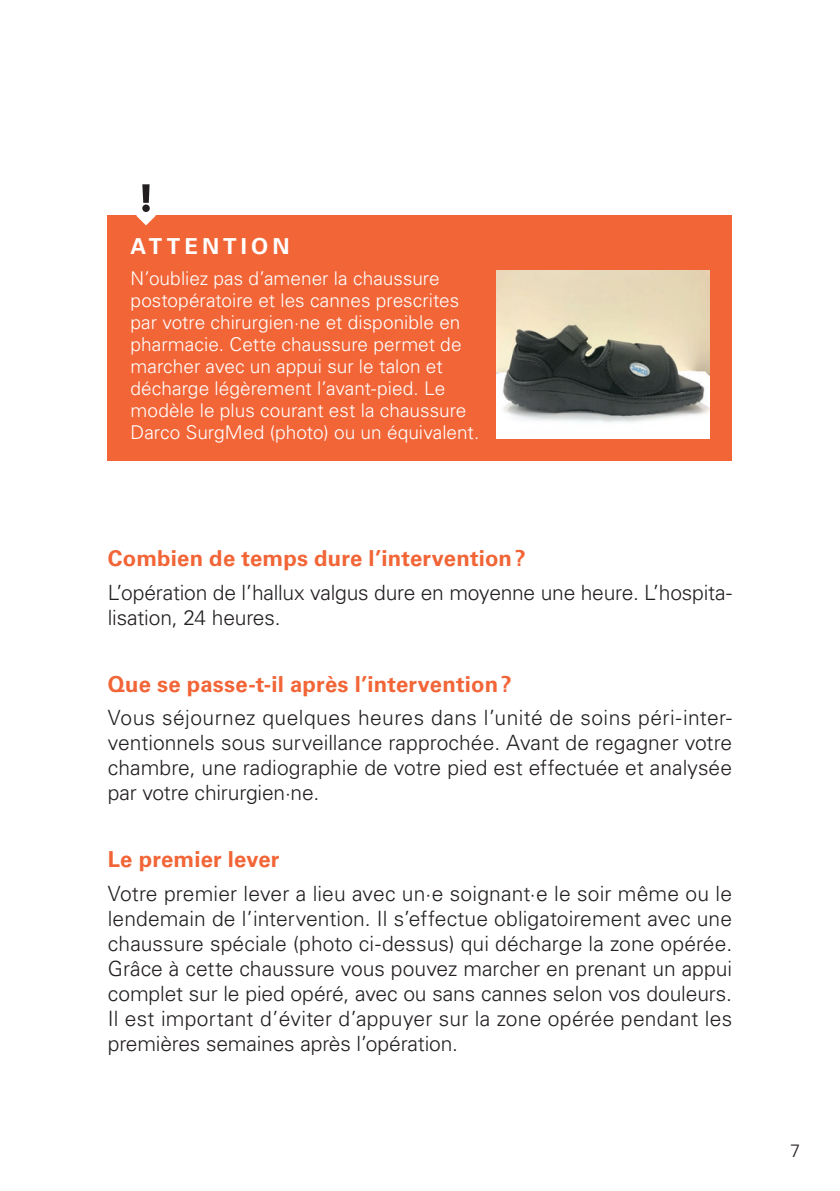
<style>
.page{position:relative;width:840px;height:1191px;background:#fff}
.page>*{position:absolute;margin:0;border:0;box-sizing:border-box;transform-origin:0 0}
.t1{font:700 22px "Univers LT Std";letter-spacing:.01em;color:#f26537}
.t2{font:700 22px "Univers LT Std";letter-spacing:.185em;color:#fff}
.t3{font:300 21px/25px "Univers LT Std";letter-spacing:-.01em;color:#231f20;text-align:justify}
.t4{font:300 19px/22px "Univers LT Std";color:#fff}
.t5{font:300 18px "Univers LT Std";color:#231f20}
</style>
<div class="page">
<div style="left:108px;top:215px;width:623px;height:246px;background:#f26537"></div>
<svg style="left:136px;top:184px;width:20px;height:41px"></svg>
<img style="left:496px;top:270px;width:213px;height:169px">
<p class="t2" style="left:130px;top:233px;width:160px">ATTENTION</p>
<p class="t4" style="left:130px;top:267px;width:350px">N’oubliez pas d’amener la chaussure postopératoire et les cannes prescrites par votre chirurgien·ne et disponible en pharmacie. Cette chaussure permet de marcher avec un appui sur le talon et décharge légèrement l’avant-pied. Le modèle le plus courant est la chaussure Darco SurgMed (photo) ou un équivalent.</p>
<p class="t1" style="left:108px;top:545px;width:419px">Combien de temps dure l’intervention?</p>
<p class="t3" style="left:108px;top:579px;width:625px">L’opération de l’hallux valgus dure en moyenne une heure. L’hospita&shy;lisation, 24 heures.</p>
<p class="t1" style="left:108px;top:671px;width:405px">Que se passe-t-il après l’intervention?</p>
<p class="t3" style="left:108px;top:705px;width:625px">Vous séjournez quelques heures dans l’unité de soins péri-inter&shy;ventionnels sous surveillance rapprochée. Avant de regagner votre chambre, une radiographie de votre pied est effectuée et analysée par votre chirurgien·ne.</p>
<p class="t1" style="left:108px;top:846px;width:173px">Le premier lever</p>
<p class="t3" style="left:108px;top:880px;width:625px">Votre premier lever a lieu avec un·e soignant·e le soir même ou le lendemain de l’intervention. Il s’effectue obligatoirement avec une chaussure spéciale (photo ci-dessus) qui décharge la zone opérée.<br>Grâce à cette chaussure vous pouvez marcher en prenant un appui complet sur le pied opéré, avec ou sans cannes selon vos douleurs.<br>Il est important d’éviter d’appuyer sur la zone opérée pendant les premières semaines après l’opération.</p>
<p class="t5" style="left:789px;top:1139px;width:12px">7</p>
</div>
